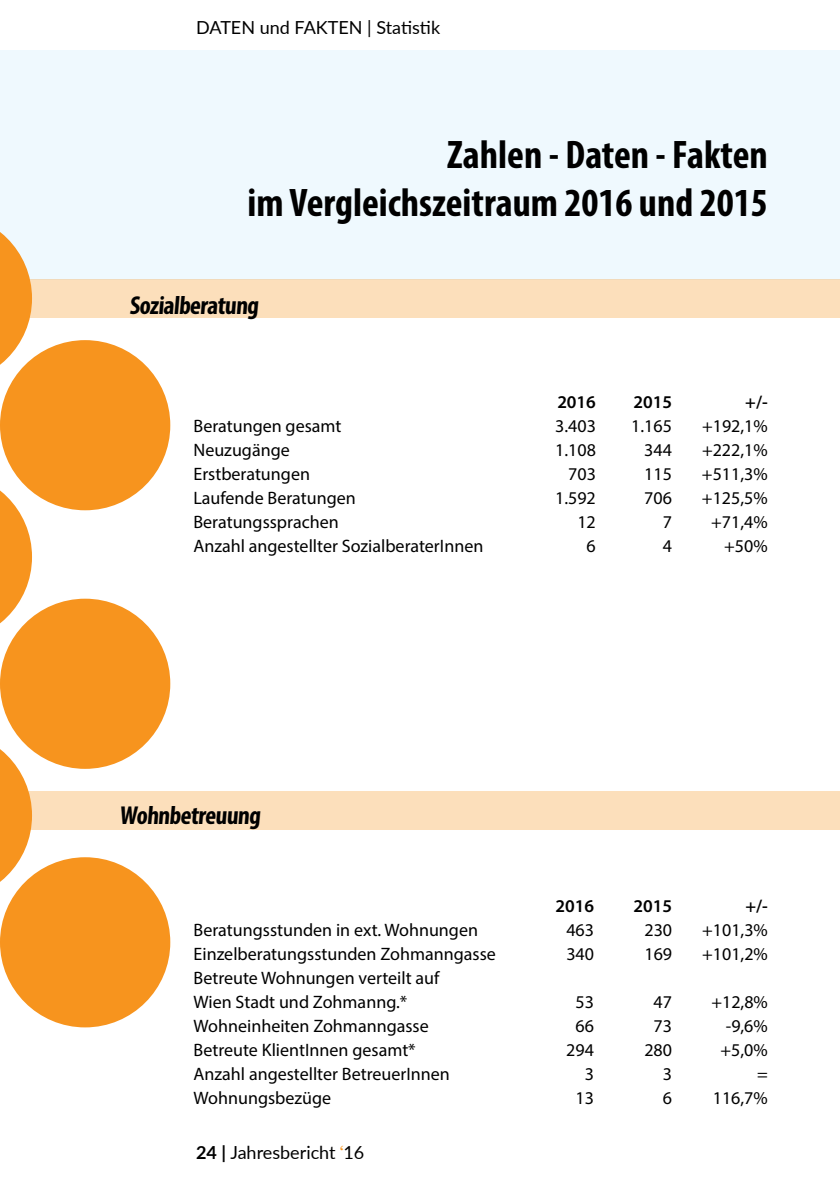
<style>
.page{position:relative;width:840px;height:1191px;background:#fff}
.page>*{position:absolute;margin:0;border:0;box-sizing:border-box;transform-origin:0 0}
.t1{font:700 condensed 40px/48px "Myriad Pro";color:#000;text-align:right}
.t2{font:700 condensed 26px "Myriad Pro";color:#000}
.t3{font:18px/24px "Myriad Pro";color:#000}
.t4{font:18px "Lato";color:#000}
.t5{font:600 18px "Myriad Pro";color:#000}
.s1{font-weight:700}
.s2{font-family:"Miller Text Roman";color:#f7941e}
</style>
<div class="page">
<div style="left:0;top:50px;width:839px;height:230px;background:#eff9fe"></div>
<div style="left:0;top:280px;width:839px;height:38px;background:#fcdfbb"></div>
<hr style="left:839px;top:580px;width:1px;height:38px;background:#f7941e">
<div style="left:0;top:340px;width:170px;height:170px;background:#f7941e;border-radius:50%"></div>
<div style="left:0;top:598px;width:170px;height:171px;background:#f7941e;border-radius:50%"></div>
<div style="left:0;top:857px;width:170px;height:170px;background:#f7941e;border-radius:50%"></div>
<div style="left:0;top:791px;width:839px;height:38px;background:#fcdfbb"></div>
<svg style="left:0;top:472px;width:32px;height:170px"></svg>
<svg style="left:0;top:730px;width:32px;height:170px"></svg>
<svg style="left:0;top:232px;width:32px;height:151px"></svg>
<p class="t4" style="left:196px;top:14px;width:245px">DATEN und FAKTEN | Statistik</p>
<h1 class="t1" style="left:247px;top:130px;width:521px">Zahlen - Daten - Fakten<br>im Vergleichszeitraum 2016 und 2015</h1>
<h2 class="t2" style="left:129px;top:289px;width:133px">Sozialberatung</h2>
<p class="t5" style="left:557px;top:390px;width:40px">2016</p>
<p class="t5" style="left:633px;top:390px;width:40px">2015</p>
<p class="t5" style="left:744px;top:390px;width:24px">+/-</p>
<p class="t3" style="left:193px;top:414px;width:149px">Beratungen gesamt</p>
<p class="t3" style="left:555px;top:414px;width:42px">3.403</p>
<p class="t3" style="left:631px;top:414px;width:42px">1.165</p>
<p class="t3" style="left:701px;top:414px;width:67px">+192,1%</p>
<p class="t3" style="left:193px;top:438px;width:98px">Neuzugänge</p>
<p class="t3" style="left:555px;top:438px;width:42px">1.108</p>
<p class="t3" style="left:644px;top:438px;width:29px">344</p>
<p class="t3" style="left:701px;top:438px;width:67px">+222,1%</p>
<p class="t3" style="left:193px;top:462px;width:118px">Erstberatungen</p>
<p class="t3" style="left:568px;top:462px;width:29px">703</p>
<p class="t3" style="left:644px;top:462px;width:29px">115</p>
<p class="t3" style="left:701px;top:462px;width:67px">+511,3%</p>
<p class="t3" style="left:193px;top:486px;width:164px">Laufende Beratungen</p>
<p class="t3" style="left:555px;top:486px;width:42px">1.592</p>
<p class="t3" style="left:644px;top:486px;width:29px">706</p>
<p class="t3" style="left:701px;top:486px;width:67px">+125,5%</p>
<p class="t3" style="left:193px;top:510px;width:147px">Beratungssprachen</p>
<p class="t3" style="left:577px;top:510px;width:20px">12</p>
<p class="t3" style="left:662px;top:510px;width:11px">7</p>
<p class="t3" style="left:710px;top:510px;width:58px">+71,4%</p>
<p class="t3" style="left:193px;top:534px;width:291px">Anzahl angestellter SozialberaterInnen</p>
<p class="t3" style="left:586px;top:534px;width:11px">6</p>
<p class="t3" style="left:662px;top:534px;width:11px">4</p>
<p class="t3" style="left:723px;top:534px;width:45px">+50%</p>
<h2 class="t2" style="left:120px;top:799px;width:145px">Wohnbetreuung</h2>
<p class="t5" style="left:555px;top:894px;width:40px">2016</p>
<p class="t5" style="left:633px;top:894px;width:40px">2015</p>
<p class="t5" style="left:745px;top:894px;width:24px">+/-</p>
<p class="t3" style="left:193px;top:918px;width:286px">Beratungsstunden in ext. Wohnungen</p>
<p class="t3" style="left:566px;top:918px;width:29px">463</p>
<p class="t3" style="left:644px;top:918px;width:29px">230</p>
<p class="t3" style="left:701px;top:918px;width:67px">+101,3%</p>
<p class="t3" style="left:193px;top:942px;width:303px">Einzelberatungsstunden Zohmanngasse</p>
<p class="t3" style="left:566px;top:942px;width:29px">340</p>
<p class="t3" style="left:644px;top:942px;width:29px">169</p>
<p class="t3" style="left:701px;top:942px;width:67px">+101,2%</p>
<p class="t3" style="left:193px;top:966px;width:247px">Betreute Wohnungen verteilt auf<br>Wien Stadt und Zohmanng.*</p>
<p class="t3" style="left:575px;top:990px;width:20px">53</p>
<p class="t3" style="left:653px;top:990px;width:20px">47</p>
<p class="t3" style="left:711px;top:990px;width:58px">+12,8%</p>
<p class="t3" style="left:193px;top:1014px;width:236px">Wohneinheiten Zohmanngasse</p>
<p class="t3" style="left:575px;top:1014px;width:20px">66</p>
<p class="t3" style="left:653px;top:1014px;width:20px">73</p>
<p class="t3" style="left:725px;top:1014px;width:43px">-9,6%</p>
<p class="t3" style="left:193px;top:1038px;width:223px">Betreute KlientInnen gesamt*</p>
<p class="t3" style="left:566px;top:1038px;width:29px">294</p>
<p class="t3" style="left:644px;top:1038px;width:29px">280</p>
<p class="t3" style="left:720px;top:1038px;width:49px">+5,0%</p>
<p class="t3" style="left:193px;top:1062px;width:258px">Anzahl angestellter BetreuerInnen</p>
<p class="t3" style="left:584px;top:1062px;width:11px">3</p>
<p class="t3" style="left:662px;top:1062px;width:11px">3</p>
<p class="t3" style="left:756px;top:1062px;width:12px">=</p>
<p class="t3" style="left:193px;top:1086px;width:139px">Wohnungsbezüge</p>
<p class="t3" style="left:575px;top:1086px;width:20px">13</p>
<p class="t3" style="left:662px;top:1086px;width:11px">6</p>
<p class="t3" style="left:712px;top:1086px;width:56px">116,7%</p>
<p class="t4" style="left:196px;top:1139px;width:170px"><span class="s1">24 |</span> Jahresbericht <span class="s2">‘</span>16</p>
</div>
